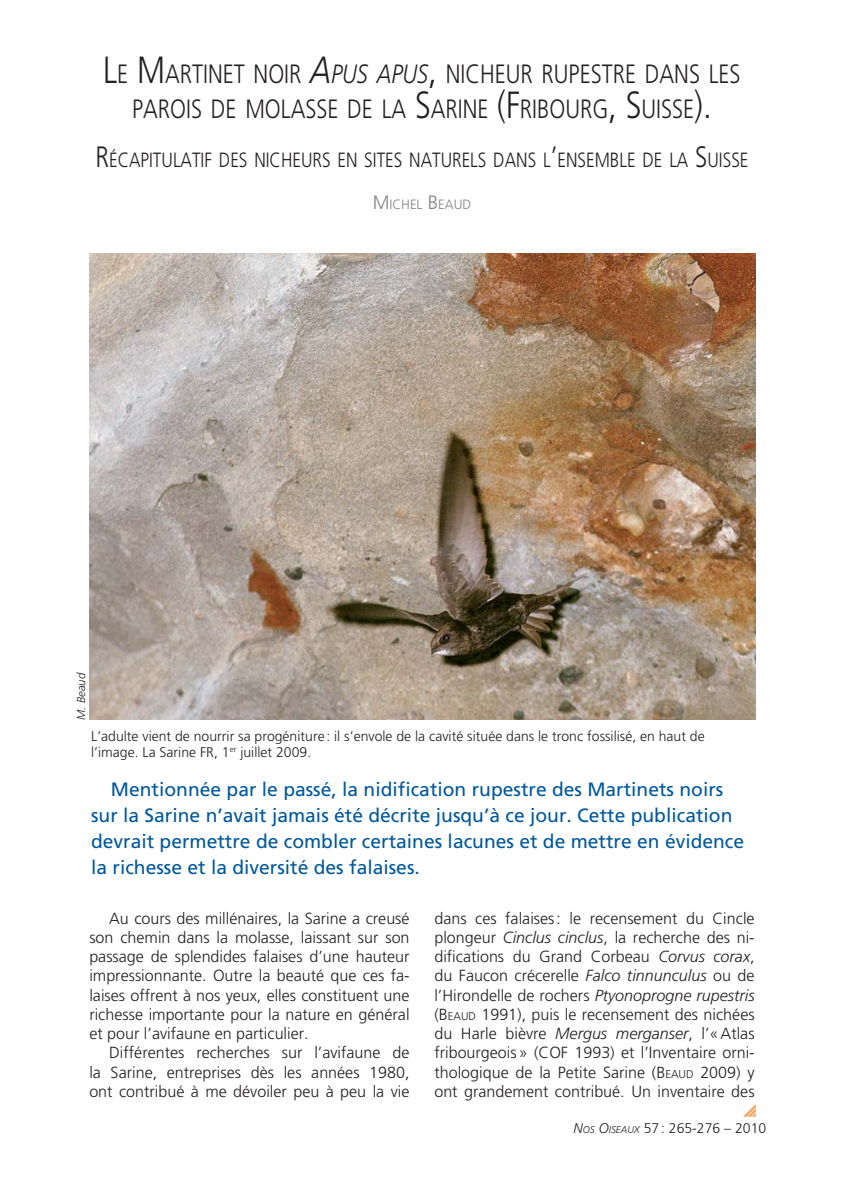
<style>
.page{position:relative;width:844px;height:1191px;background:#fff}
.page>*{position:absolute;margin:0;border:0;box-sizing:border-box;transform-origin:0 0}
.t1{font:300 26.43px/35px "Frutiger";color:#231f20;text-align:center;scale:.83 1}
.t2{font:300 20.65px "Frutiger";color:#231f20;scale:.83 1}
.t3{font:19.25px/26.2px "Frutiger";color:#00589b}
.t4{font:300 16.1px/19.2px "Frutiger";color:#231f20;text-align:justify}
.t5{font:300 14px/15.4px "Frutiger";color:#231f20}
.t6{font:300 14px "Frutiger";color:#231f20}
.t7{font:300 13.47px "Frutiger";color:#808285}
.t8{font:italic 300 11.38px "Frutiger";color:#231f20}
.s1{font-size:37.8px}
.s2{font-style:italic;font-size:37.8px}
.s3{font-style:italic}
.s4{font-size:29.4px}
.s5{font-size:19.25px}
.s6{font-style:inherit}
.s7{font-size:11.2px}
.s8{font-style:italic;font-size:9.8px}
</style>
<div class="page">
<svg style="left:743px;top:1104px;width:12px;height:12px"></svg>
<img style="left:89px;top:253px;width:666px;height:466px">
<h1 class="t1" style="left:103px;top:59px;width:769px"><span class="s1">L</span>E <span class="s1">M</span>ARTINET NOIR <span class="s2">A</span><span class="s3">PUS APUS</span><span class="s1">,</span> NICHEUR RUPESTRE DANS LES<br>PAROIS DE MOLASSE DE LA <span class="s1">S</span>ARINE <span class="s1">(F</span>RIBOURG<span class="s1">, S</span>UISSE<span class="s1">).</span></h1>
<p class="t2" style="left:95px;top:152px;width:788px"><span class="s4">R</span>ÉCAPITULATIF DES NICHEURS EN SITES NATURELS DANS L<span class="s4">’</span>ENSEMBLE DE LA <span class="s4">S</span>UISSE</p>
<p class="t7" style="left:372px;top:199px;width:100px"><span class="s5">M</span>ICHEL <span class="s5">B</span>EAUD</p>
<p class="t8" style="left:77px;top:719px;width:48px;rotate:-90deg">M. Beaud</p>
<p class="t5" style="left:91px;top:730px;width:615px">L’adulte vient de nourrir sa progéniture : il s’envole de la cavité située dans le tronc fossilisé, en haut de l’image. La Sarine FR, 1<sup>er</sup> juillet 2009.</p>
<p class="t3" style="left:91px;top:777px;width:654px;text-indent:20px">Mentionnée par le passé, la nidification rupestre des Martinets noirs sur la Sarine n’avait jamais été décrite jusqu’à ce jour. Cette publication devrait permettre de combler certaines lacunes et de mettre en évidence la richesse et la diversité des falaises.</p>
<p class="t4" style="left:89px;top:909px;width:322px;text-indent:20px">Au cours des millénaires, la Sarine a creusé son chemin dans la molasse, laissant sur son passage de splendides falaises d’une hauteur impressionnante. Outre la beauté que ces fa&shy;laises offrent à nos yeux, elles constituent une richesse importante pour la nature en général et pour l’avifaune en particulier.</p>
<p class="t4" style="left:89px;top:1044px;width:321px;text-indent:20px">Différentes recherches sur l’avifaune de la Sarine, entreprises dès les années 1980, ont contribué à me dévoiler peu à peu la vie</p>
<p class="t4" style="left:434px;top:909px;width:322px">dans ces falaises : le recensement du Cincle plongeur <span class="s3">Cinclus cinclus</span>, la recherche des ni&shy;difications du Grand Corbeau <span class="s3">Corvus corax</span>, du Faucon crécerelle <span class="s3">Falco tinnunculus</span> ou de l’Hirondelle de rochers <span class="s3">Ptyonoprogne rupestris </span>(<span class="s6">B</span><span class="s7">EAUD</span> 1991), puis le recensement des nichées du Harle bièvre <span class="s3">Mergus merganser</span>, l’« Atlas fribourgeois » (COF 1993) et l’Inventaire orni&shy;thologique de la Petite Sarine (<span class="s6">B</span><span class="s7">EAUD</span> 2009) y ont grandement contribué. Un inventaire des</p>
<p class="t6" style="left:573px;top:1123px;width:194px"><span class="s3">N</span><span class="s8">OS</span> <span class="s3">O</span><span class="s8">ISEAUX</span> 57 : 265-276 – 2010</p>
</div>
